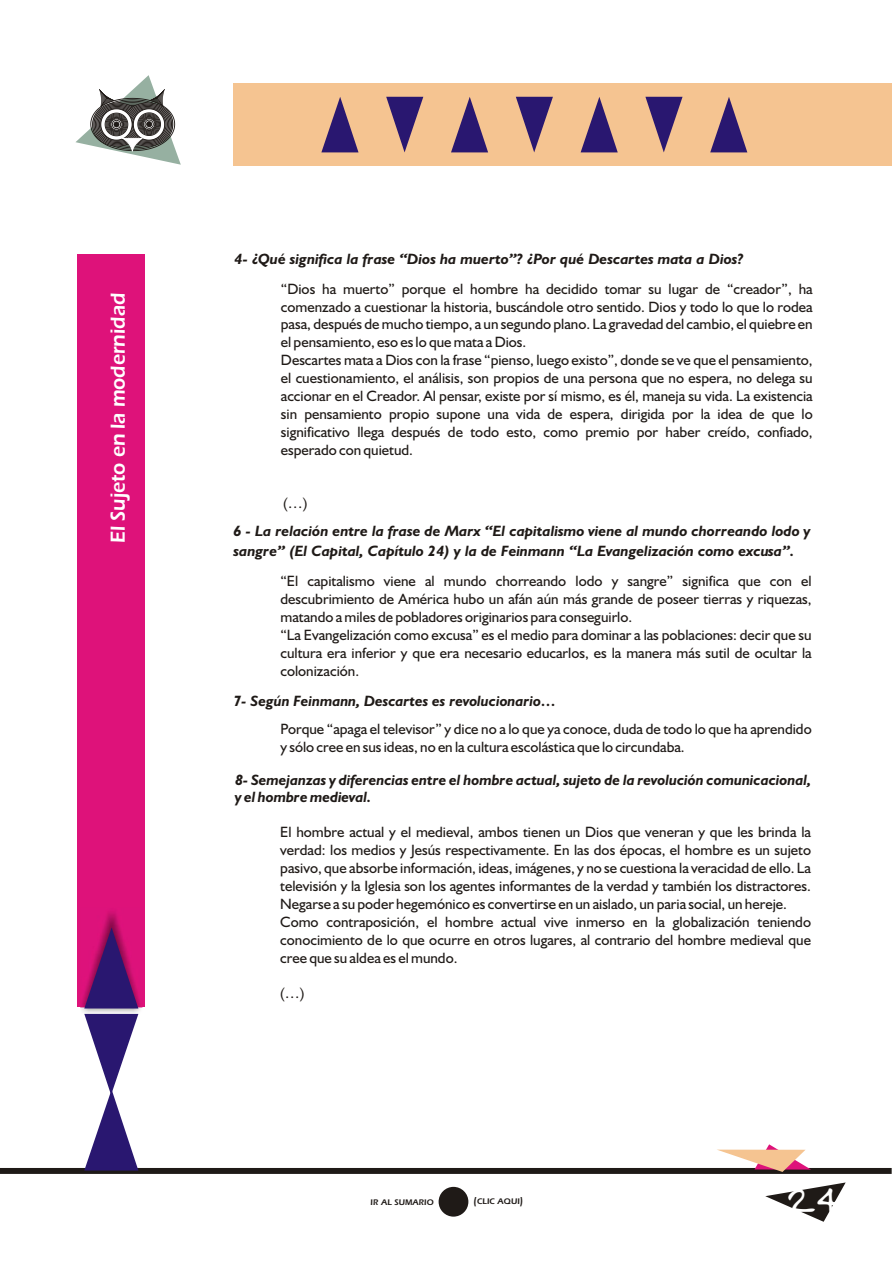
<style>
.page{position:relative;width:893px;height:1263px;background:#fff}
.page>*{position:absolute;margin:0;border:0;box-sizing:border-box;transform-origin:0 0}
.t1{font:31.5px "Almagro";color:#fff}
.t2{font:600 21px "Eras ITC";color:#fff;scale:.94 1}
.t3{font:15px/17.9px "Humanist 521 BT";color:#1f1a17}
.t4{font:italic 700 15px/18px "Humanist 521 BT";color:#1f1a17}
.t5{font:600 8.4px "Eras ITC";color:#1f1a17}
.s1{font-size:10.5px}
</style>
<div class="page">
<svg style="left:765px;top:1182px;width:81px;height:40px"></svg>
<div style="left:0;top:1168px;width:892px;height:6px;background:#1f1a17"></div>
<div style="left:439px;top:1187px;width:29px;height:29px;background:#1f1a17;border-radius:50%"></div>
<div style="left:233px;top:84px;width:659px;height:82px;background:#f5c491"></div>
<div style="left:77px;top:254px;width:68px;height:753px;background:#de127a"></div>
<svg style="left:84px;top:1014px;width:54px;height:156px"></svg>
<img style="left:80px;top:912px;width:63px;height:101px">
<svg style="left:84px;top:927px;width:54px;height:81px"></svg>
<svg style="left:717px;top:1144px;width:94px;height:28px"></svg>
<svg style="left:75px;top:75px;width:106px;height:90px"></svg>
<svg style="left:321px;top:97px;width:37px;height:55px"></svg>
<svg style="left:386px;top:97px;width:37px;height:55px"></svg>
<svg style="left:451px;top:97px;width:37px;height:55px"></svg>
<svg style="left:516px;top:97px;width:37px;height:55px"></svg>
<svg style="left:581px;top:97px;width:37px;height:55px"></svg>
<svg style="left:645px;top:97px;width:37px;height:55px"></svg>
<svg style="left:710px;top:97px;width:37px;height:55px"></svg>
<h2 class="t2" style="left:110px;top:543px;width:268px;rotate:-90deg">El Sujeto en la modernidad</h2>
<p class="t4" style="left:235px;top:251px;width:511px">4- ¿Qué significa la frase “Dios ha muerto”? ¿Por qué Descartes mata a Dios?</p>
<p class="t3" style="left:281px;top:281px;width:533px">“Dios ha muerto” porque el hombre ha decidido tomar su lugar de “creador”, ha comenzado a cuestionar la historia, buscándole otro sentido. Dios y todo lo que lo rodea pasa, después de mucho tiempo, a un segundo plano. La gravedad del cambio, el quiebre en el pensamiento, eso es lo que mata a Dios.<br>Descartes mata a Dios con la frase “pienso, luego existo”, donde se ve que el pensamiento, el cuestionamiento, el análisis, son propios de una persona que no espera, no delega su accionar en el Creador. Al pensar, existe por sí mismo, es él, maneja su vida. La existencia sin pensamiento propio supone una vida de espera, dirigida por la idea de que lo significativo llega después de todo esto, como premio por haber creído, confiado, esperado con quietud.</p>
<p class="t3" style="left:283px;top:496px;width:26px">(…)</p>
<p class="t4" style="left:234px;top:522px;width:579px;line-height:19.8px">6 - La relación entre la frase de Marx “El capitalismo viene al mundo chorreando lodo y sangre” (El Capital, Capítulo 24) y la de Feinmann “La Evangelización como excusa”.</p>
<p class="t3" style="left:280px;top:574px;width:533px">“El capitalismo viene al mundo chorreando lodo y sangre” significa que con el descubrimiento de América hubo un afán aún más grande de poseer tierras y riquezas, matando a miles de pobladores originarios para conseguirlo.<br>“La Evangelización como excusa” es el medio para dominar a las poblaciones: decir que su cultura era inferior y que era necesario educarlos, es la manera más sutil de ocultar la colonización.</p>
<p class="t4" style="left:234px;top:693px;width:324px">7- Según Feinmann, Descartes es revolucionario…</p>
<p class="t3" style="left:280px;top:721px;width:533px">Porque “apaga el televisor” y dice no a lo que ya conoce, duda de todo lo que ha aprendido y sólo cree en sus ideas, no en la cultura escolástica que lo circundaba.</p>
<p class="t4" style="left:235px;top:772px;width:577px">8- Semejanzas y diferencias entre el hombre actual, sujeto de la revolución comunicacional, y el hombre medieval.</p>
<p class="t3" style="left:280px;top:824px;width:532px">El hombre actual y el medieval, ambos tienen un Dios que veneran y que les brinda la verdad: los medios y Jesús respectivamente. En las dos épocas, el hombre es un sujeto pasivo, que absorbe información, ideas, imágenes, y no se cuestiona la veracidad de ello. La televisión y la Iglesia son los agentes informantes de la verdad y también los distractores.<br>Negarse a su poder hegemónico es convertirse en un aislado, un paria social, un hereje.<br>Como contraposición, el hombre actual vive inmerso en la globalización teniendo conocimiento de lo que ocurre en otros lugares, al contrario del hombre medieval que cree que su aldea es el mundo.</p>
<p class="t3" style="left:280px;top:985px;width:26px">(…)</p>
<p class="t5" style="left:371px;top:1199px;width:65px">IR AL SUMARIO</p>
<p class="t5" style="left:473px;top:1198px;width:51px"><span class="s1">(</span>CLIC AQUI<span class="s1">)</span></p>
<h1 class="t1" style="left:785px;top:1181px;width:55px">24</h1>
</div>
